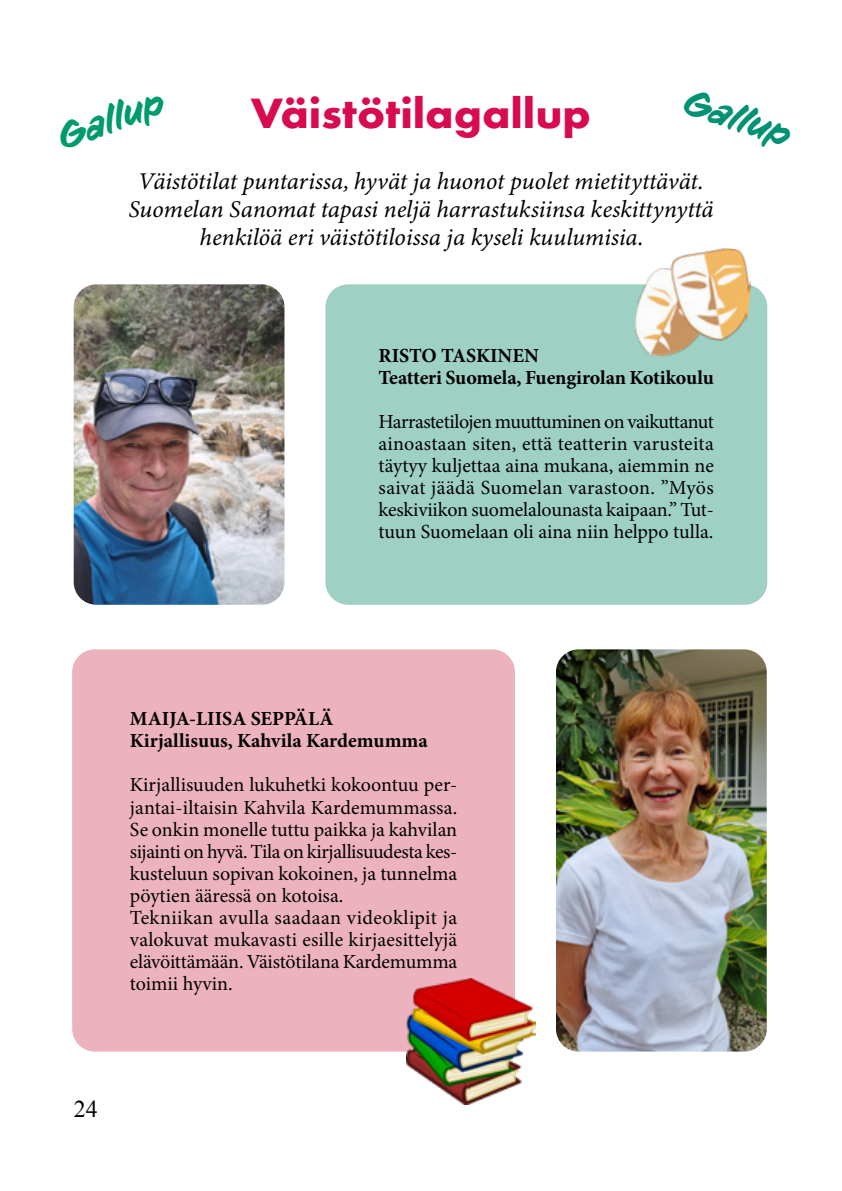
<style>
.page{position:relative;width:842px;height:1191px;background:#fff}
.page>*{position:absolute;margin:0;border:0;box-sizing:border-box;transform-origin:0 0}
.t1{font:700 44px "Futura PT";color:#d80a50;scale:1.05 1}
.t2{font:italic 36px "CC Sign Language";color:#009b6c;scale:1.05 1}
.t3{font:italic 36px "CC Sign Language";color:#009272;scale:1.05 1}
.t4{font:italic 24px/28px "Minion Variable Concept";color:#000;text-align:center}
.t5{font:24px "Times New Roman";color:#000}
.t6{font:20px/22px "Minion Pro";letter-spacing:-.005em;color:#000;text-align:justify}
.t7{font:700 20px/22px "Minion Pro";letter-spacing:-.005em;color:#000}
</style>
<div class="page">
<div style="left:325px;top:284px;width:442px;height:321px;background:#9ed0c3;border-radius:23px"></div>
<div style="left:72px;top:649px;width:443px;height:402px;background:#ecb2be;border-radius:23px"></div>
<img style="left:74px;top:284px;width:210px;height:321px">
<img style="left:556px;top:649px;width:211px;height:402px">
<img style="left:632px;top:248px;width:122px;height:109px">
<img style="left:407px;top:978px;width:129px;height:126px">
<h2 class="t2" style="left:52px;top:120px;width:108px;rotate:-20deg">Gallup</h2>
<h2 class="t3" style="left:692px;top:81px;width:108px;rotate:19deg">Gallup</h2>
<h1 class="t1" style="left:251px;top:84px;width:325px">Väistötilagallup</h1>
<p class="t4" style="left:128px;top:167px;width:587px">Väistötilat puntarissa, hyvät ja huonot puolet mietityttävät.<br>Suomelan Sanomat tapasi neljä harrastuksiinsa keskittynyttä henkilöä eri väistötiloissa ja kyseli kuulumisia.</p>
<p class="t7" style="left:378px;top:344px;width:337px">RISTO TASKINEN<br>Teatteri Suomela, Fuengirolan Kotikoulu</p>
<p class="t6" style="left:378px;top:410px;width:337px">Harrastetilojen muuttuminen on vaikuttanut ainoastaan siten, että teatterin varusteita täytyy kuljettaa aina mukana, aiemmin ne saivat jäädä Suomelan varastoon. ”Myös keskiviikon suomelalounasta kaipaan.” Tut&shy;tuun Suomelaan oli aina niin helppo tulla.</p>
<p class="t7" style="left:130px;top:708px;width:299px">MAIJA-LIISA SEPPÄLÄ<br>Kirjallisuus, Kahvila Kardemumma</p>
<p class="t6" style="left:130px;top:774px;width:329px;text-align:left">Kirjallisuuden lukuhetki kokoontuu per&shy;jantai-iltaisin Kahvila Kardemummassa.<br>Se onkin monelle tuttu paikka ja kahvilan sijainti on hyvä. Tila on kirjallisuudesta kes&shy;kusteluun sopivan kokoinen, ja tunnelma pöytien ääressä on kotoisa.<br>Tekniikan avulla saadaan videoklipit ja valokuvat mukavasti esille kirjaesittelyjä elävöittämään. Väistötilana Kardemumma toimii hyvin.</p>
<p class="t5" style="left:74px;top:1092px;width:25px">24</p>
</div>
